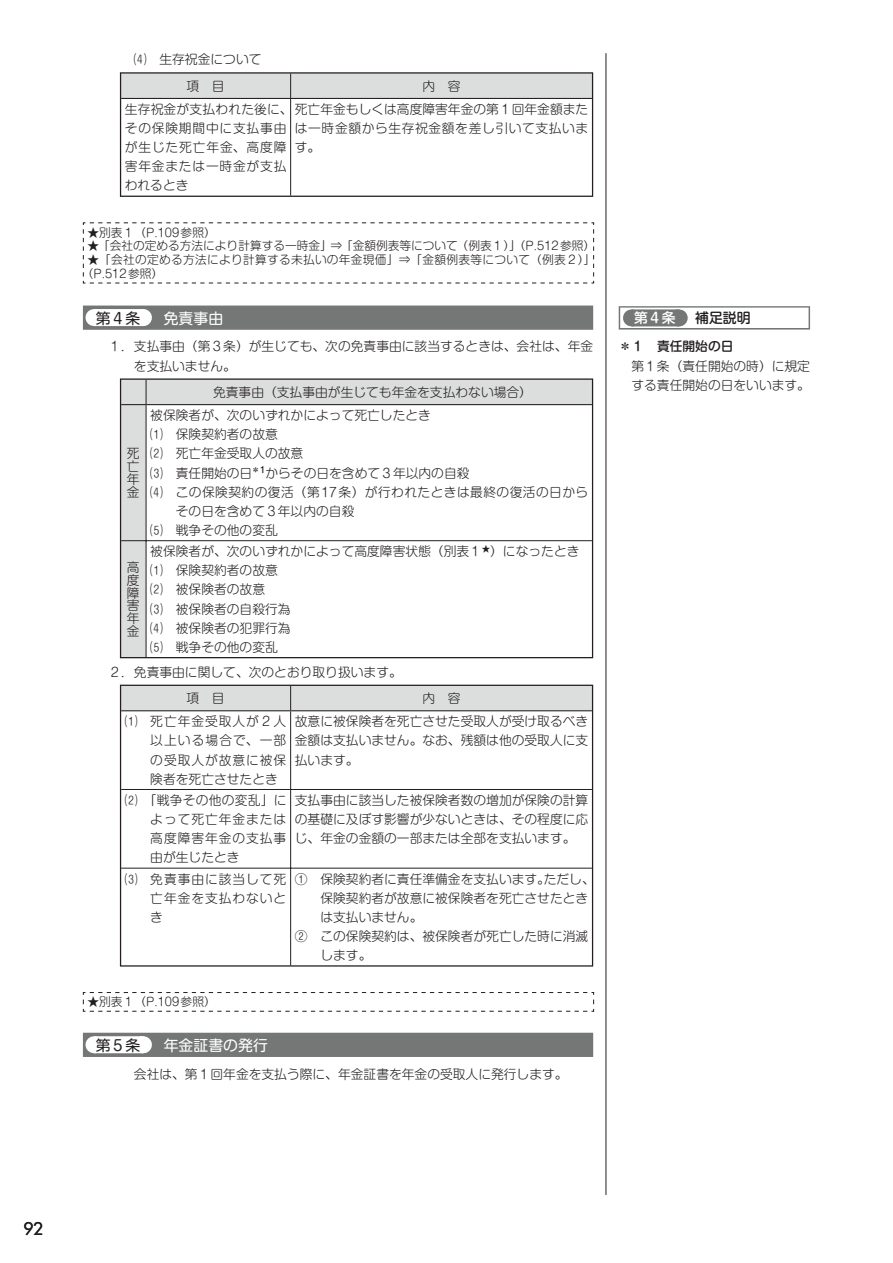
<style>
.page{position:relative;width:893px;height:1263px;background:#fff}
.page>*{position:absolute;margin:0;border:0;box-sizing:border-box;transform-origin:0 0}
.t1{font:16.95px "Futura";color:#231f20}
.t2{font:14.85px "Shin M Go Pro Regular 90 pv RKSJ H";color:#fff}
.t3{font:14.85px "Shin M Go Pro Regular 90 pv RKSJ H";color:#231f20}
.t4{font:13.8px "Shin M Go Pro Medium 90 pv RKSJ H";color:#231f20}
.t5{font:13.8px "Shin M Go Pro Medium 90 pv RKSJ H";color:#fff}
.t6{font:12.75px/19.2px "Shin M Go Pro Light 90 pv RKSJ H";color:#231f20}
.t7{font:12.75px "Shin M Go Pro Light 90 pv RKSJ H";letter-spacing:.03em;color:#231f20}
.t8{font:12.75px/19.2px "Shin M Go Pro Light 90 pv RKSJ H";letter-spacing:.05em;color:#231f20}
.t9{font:12.75px/12.8px "Shin M Go Pro Light 90 pv RKSJ V";color:#231f20;text-align:justify}
.t10{font:12.75px "Shin M Go Pro Medium 90 pv RKSJ H";color:#231f20}
.t11{font:11.7px "Shin M Go Pro Light 90 pv RKSJ H";color:#231f20}
.t12{font:11.7px/13.8px "Shin M Go Pro Light 90 pv RKSJ H";letter-spacing:.025em;color:#231f20}
.s1{font-family:"Shin M Go Pro Light 83 pv RKSJ H"}
</style>
<div class="page">
<hr style="left:606px;top:53px;width:1px;height:1142px;background:#231f20">
<div style="left:619px;top:306px;width:191px;height:24px;background:linear-gradient(to right,#757676,#757676)"></div>
<div style="left:620px;top:308px;width:189px;height:20px;background:#fff"></div>
<div style="left:631px;top:309px;width:47px;height:17px;background:#757676"></div>
<svg style="left:655px;top:309px;width:24px;height:17px"></svg>
<div style="left:83px;top:306px;width:510px;height:24px;background:#757676"></div>
<div style="left:94px;top:309px;width:48px;height:17px;background:#fff"></div>
<svg style="left:142px;top:309px;width:1px;height:17px"></svg>
<div style="left:83px;top:1033px;width:510px;height:24px;background:#757676"></div>
<div style="left:94px;top:1036px;width:48px;height:17px;background:#fff"></div>
<svg style="left:118px;top:1036px;width:25px;height:17px"></svg>
<hr style="left:120px;top:72px;width:171px;height:2px;background:#231f20">
<hr style="left:291px;top:72px;width:302px;height:2px;background:#231f20">
<hr style="left:120px;top:98px;width:1px;height:98px;background:#231f20">
<hr style="left:592px;top:98px;width:1px;height:98px;background:#231f20">
<hr style="left:120px;top:196px;width:171px;height:1px;background:#231f20">
<hr style="left:291px;top:196px;width:302px;height:1px;background:#231f20">
<svg style="left:120px;top:73px;width:473px;height:25px;background:#d5d6d6"></svg>
<hr style="left:290px;top:99px;width:1px;height:97px;background:#231f20">
<hr style="left:121px;top:98px;width:170px;height:1px;background:#231f20">
<hr style="left:291px;top:98px;width:301px;height:1px;background:#231f20">
<svg style="left:82px;top:222px;width:512px;height:62px"></svg>
<svg style="left:121px;top:380px;width:471px;height:277px"></svg>
<hr style="left:120px;top:378px;width:26px;height:2px;background:#231f20">
<hr style="left:146px;top:378px;width:447px;height:2px;background:#231f20">
<svg style="left:592px;top:380px;width:1px;height:25px"></svg>
<hr style="left:120px;top:405px;width:1px;height:136px;background:#231f20">
<hr style="left:592px;top:405px;width:1px;height:136px;background:#231f20">
<hr style="left:120px;top:541px;width:1px;height:116px;background:#231f20">
<hr style="left:592px;top:541px;width:1px;height:116px;background:#231f20">
<svg style="left:120px;top:657px;width:26px;height:1px"></svg>
<hr style="left:146px;top:657px;width:447px;height:1px;background:#231f20">
<hr style="left:146px;top:405px;width:1px;height:135px;background:#231f20">
<svg style="left:121px;top:540px;width:25px;height:1px"></svg>
<hr style="left:146px;top:540px;width:446px;height:1px;background:#231f20">
<hr style="left:146px;top:541px;width:1px;height:116px;background:#231f20">
<svg style="left:120px;top:380px;width:27px;height:25px"></svg>
<hr style="left:146px;top:404px;width:446px;height:1px;background:#231f20">
<hr style="left:120px;top:711px;width:1px;height:78px;background:#231f20">
<hr style="left:592px;top:711px;width:1px;height:78px;background:#231f20">
<hr style="left:120px;top:789px;width:1px;height:79px;background:#231f20">
<hr style="left:592px;top:789px;width:1px;height:79px;background:#231f20">
<hr style="left:120px;top:868px;width:1px;height:97px;background:#231f20">
<hr style="left:592px;top:868px;width:1px;height:97px;background:#231f20">
<hr style="left:120px;top:965px;width:171px;height:1px;background:#231f20">
<hr style="left:291px;top:965px;width:302px;height:1px;background:#231f20">
<div style="left:120px;top:685px;width:473px;height:26px;background:#dcdddd"></div>
<hr style="left:290px;top:711px;width:1px;height:78px;background:#231f20">
<hr style="left:121px;top:789px;width:170px;height:1px;background:#231f20">
<hr style="left:291px;top:789px;width:301px;height:1px;background:#231f20">
<hr style="left:290px;top:790px;width:1px;height:78px;background:#231f20">
<hr style="left:121px;top:868px;width:170px;height:1px;background:#231f20">
<hr style="left:291px;top:868px;width:301px;height:1px;background:#231f20">
<hr style="left:290px;top:868px;width:1px;height:97px;background:#231f20">
<hr style="left:121px;top:710px;width:170px;height:1px;background:#231f20">
<hr style="left:291px;top:710px;width:301px;height:1px;background:#231f20">
<svg style="left:82px;top:992px;width:512px;height:20px"></svg>
<p class="t6" style="left:186px;top:48px;width:77px;line-height:26.1px;text-indent:-53px">⑷ 生存祝金について項　目</p>
<p class="t6" style="left:125px;top:76px;width:465px;line-height:23.4px;text-indent:298px">内　容<br>生存祝金が支払われた後に、死亡年金もしくは高度障害年金の第１回年金額また</p>
<p class="t6" style="left:125px;top:120px;width:163px;text-align:justify">その保険期間中に支払事由が生じた死亡年金、高度障害年金または一時金が支払われるとき</p>
<p class="t8" style="left:295px;top:120px;width:295px">は一時金額から生存祝金額を差し引いて支払います。</p>
<p class="t11" style="left:88px;top:228px;width:130px">★別表１（P.<span class="s1">109</span>参照）</p>
<p class="t11" style="left:88px;top:242px;width:509px">★「会社の定める方法により計算する一時金」⇒「金額例表等について（例表１）」（P.<span class="s1">512</span>参照）</p>
<p class="t12" style="left:82px;top:255px;width:515px;text-indent:6px">★「会社の定める方法により計算する未払いの年金現価」⇒「金額例表等について（例表２）」（P.<span class="s1">512</span>参照）</p>
<p class="t3" style="left:96px;top:312px;width:46px">第４条</p>
<p class="t2" style="left:164px;top:312px;width:61px">免責事由</p>
<p class="t6" style="left:134px;top:339px;width:461px;text-indent:-26px">１．支払事由（第３条）が生じても、次の免責事由に該当するときは、会社は、年金を支払いません。</p>
<p class="t6" style="left:213px;top:384px;width:320px">免責事由（支払事由が生じても年金を支払わない場合）</p>
<p class="t9" style="left:127px;top:449px;width:14px">死亡年金</p>
<p class="t6" style="left:150px;top:407px;width:282px">被保険者が、次のいずれかによって死亡したとき</p>
<p class="t6" style="left:150px;top:427px;width:129px">⑴ 保険契約者の故意</p>
<p class="t6" style="left:150px;top:446px;width:155px">⑵ 死亡年金受取人の故意</p>
<p class="t6" style="left:150px;top:465px;width:321px">⑶ 責任開始の日<sup>＊１</sup>からその日を含めて３年以内の自殺</p>
<p class="t7" style="left:150px;top:487px;width:439px">⑷ この保険契約の復活（第17条）が行われたときは最終の復活の日から</p>
<p class="t6" style="left:176px;top:503px;width:180px">その日を含めて３年以内の自殺</p>
<p class="t6" style="left:150px;top:522px;width:129px">⑸ 戦争その他の変乱</p>
<p class="t6" style="left:150px;top:543px;width:431px">被保険者が、次のいずれかによって高度障害状態（別表１<sup>★</sup>）になったとき<br>⑴ 保険契約者の故意<br>⑵ 被保険者の故意<br>⑶ 被保険者の自殺行為<br>⑷ 被保険者の犯罪行為<br>⑸ 戦争その他の変乱</p>
<p class="t6" style="left:186px;top:661px;width:217px;line-height:26.1px;text-indent:-78px">２．免責事由に関して、次のとおり取り扱います。項　目</p>
<p class="t9" style="left:127px;top:563px;width:14px">高度障害年金</p>
<p class="t6" style="left:422px;top:690px;width:40px">内　容</p>
<p class="t6" style="left:150px;top:714px;width:138px;text-align:justify;text-indent:-26px">⑴ 死亡年金受取人が２人以上いる場合で、一部の受取人が故意に被保険者を死亡させたとき</p>
<p class="t6" style="left:295px;top:714px;width:295px;text-align:justify">故意に被保険者を死亡させた受取人が受け取るべき金額は支払いません。なお、残額は他の受取人に支払います。</p>
<p class="t6" style="left:150px;top:792px;width:138px;text-align:justify;text-indent:-26px">⑵ 「戦争その他の変乱」によって死亡年金または高度障害年金の支払事由が生じたとき</p>
<p class="t6" style="left:295px;top:792px;width:295px;text-align:justify">支払事由に該当した被保険者数の増加が保険の計算の基礎に及ぼす影響が少ないときは、その程度に応じ、年金の金額の一部または全部を支払います。</p>
<p class="t6" style="left:150px;top:871px;width:138px;text-align:justify;text-indent:-26px">⑶ 免責事由に該当して死亡年金を支払わないとき</p>
<p class="t6" style="left:295px;top:871px;width:301px">① 保険契約者に責任準備金を支払います。ただし、</p>
<p class="t6" style="left:320px;top:890px;width:269px">保険契約者が故意に被保険者を死亡させたとき</p>
<p class="t6" style="left:320px;top:909px;width:104px">は支払いません。</p>
<p class="t6" style="left:295px;top:928px;width:295px">② この保険契約は、被保険者が死亡した時に消滅</p>
<p class="t6" style="left:320px;top:947px;width:53px">します。</p>
<p class="t11" style="left:88px;top:997px;width:130px">★別表１（P.<span class="s1">109</span>参照）</p>
<p class="t3" style="left:96px;top:1039px;width:46px">第５条</p>
<p class="t2" style="left:164px;top:1039px;width:106px">年金証書の発行</p>
<p class="t6" style="left:134px;top:1066px;width:435px">会社は、第１回年金を支払う際に、年金証書を年金の受取人に発行します。</p>
<p class="t5" style="left:634px;top:313px;width:43px">第４条</p>
<p class="t4" style="left:695px;top:313px;width:57px">補足説明</p>
<p class="t10" style="left:619px;top:342px;width:116px">＊１ 責任開始の日</p>
<p class="t6" style="left:631px;top:358px;width:180px">第１条（責任開始の時）に規定する責任開始の日をいいます。</p>
<h1 class="t1" style="left:23px;top:1221px;width:21px">92</h1>
</div>
